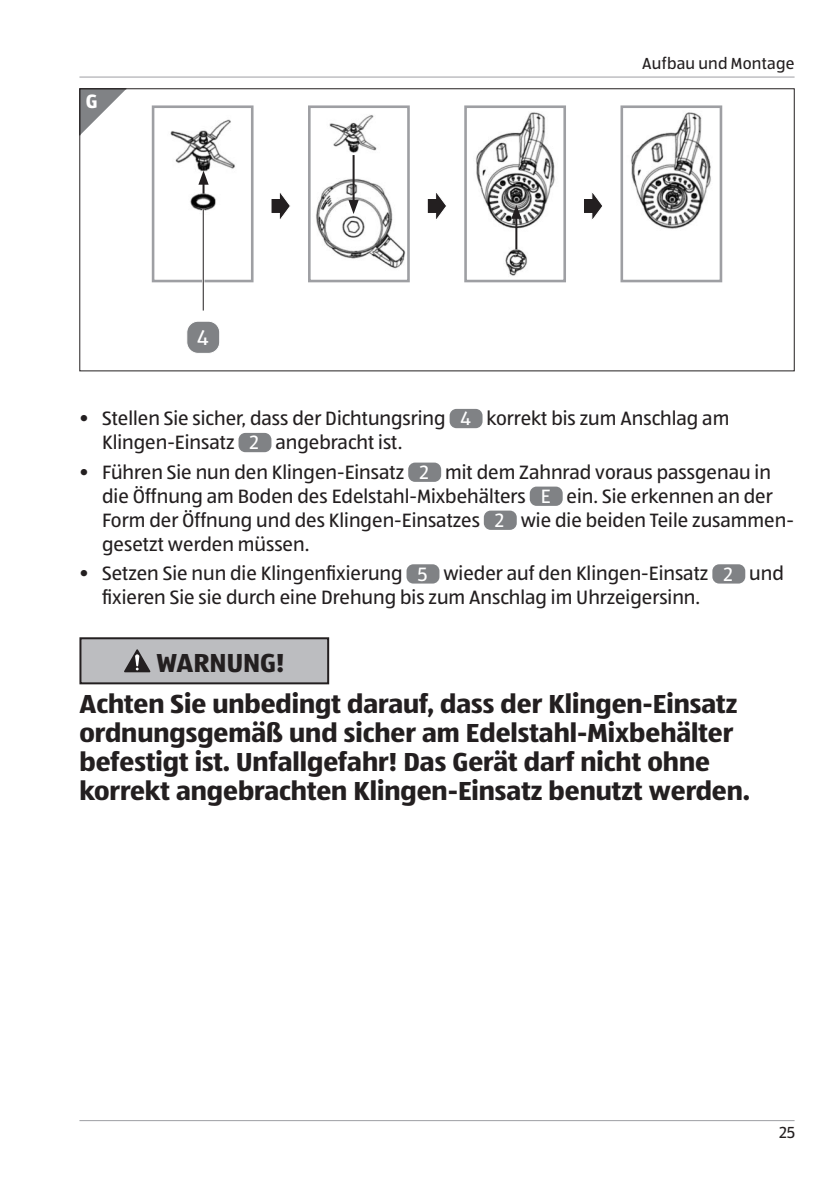
<style>
.page{position:relative;width:840px;height:1191px;background:#fff}
.page>*{position:absolute;margin:0;border:0;box-sizing:border-box;transform-origin:0 0}
.t1{font:700 27px/29px "ALDISUEDOT";color:#231f20}
.t2{font:22px "ALDISUEDOT";color:#fff}
.t3{font:20px/24px "ALDISUEDOT";color:#231f20}
.t4{font:700 20px "ALDISUEDOT";color:#fff}
.t5{font:16.6px "ALDISUEDOT";letter-spacing:.015em;color:#231f20}
.s1{color:#fff}
</style>
<div class="page">
<hr style="left:79px;top:77px;width:715px;height:1px;background:#9e9fa3">
<hr style="left:79px;top:1120px;width:715px;height:1px;background:#9e9fa3">
<svg style="left:81px;top:90px;width:44px;height:44px"></svg>
<img style="left:170px;top:119px;width:65px;height:92px">
<div style="left:152px;top:105px;width:101px;height:177px;border:3px solid #9e9fa3"></div>
<img style="left:316px;top:115px;width:89px;height:154px">
<div style="left:308px;top:105px;width:101px;height:177px;border:3px solid #9e9fa3"></div>
<img style="left:476px;top:112px;width:79px;height:164px">
<div style="left:464px;top:105px;width:101px;height:177px;border:3px solid #9e9fa3"></div>
<img style="left:631px;top:112px;width:80px;height:117px">
<div style="left:620px;top:105px;width:101px;height:177px;border:3px solid #9e9fa3"></div>
<hr style="left:202px;top:209px;width:2px;height:101px;background:#fff">
<hr style="left:203px;top:209px;width:1px;height:101px;background:#231f20">
<div style="left:187px;top:321px;width:32px;height:32px;background:#808285;border-radius:11px"></div>
<div style="left:186px;top:321px;width:34px;height:33px;border:1px solid #fff;border-radius:11px"></div>
<svg style="left:271px;top:193px;width:19px;height:26px"></svg>
<svg style="left:427px;top:193px;width:19px;height:26px"></svg>
<svg style="left:584px;top:192px;width:18px;height:28px"></svg>
<hr style="left:515px;top:216px;width:2px;height:33px;background:#231f20">
<svg style="left:511px;top:205px;width:10px;height:14px"></svg>
<svg style="left:198px;top:171px;width:10px;height:23px"></svg>
<hr style="left:352px;top:155px;width:2px;height:48px;background:#231f20">
<svg style="left:348px;top:200px;width:10px;height:14px"></svg>
<div style="left:449px;top:409px;width:33px;height:19px;background:#808285;border-radius:7px"></div>
<div style="left:238px;top:433px;width:33px;height:19px;background:#808285;border-radius:7px"></div>
<div style="left:408px;top:462px;width:33px;height:20px;background:#808285;border-radius:7px"></div>
<div style="left:529px;top:486px;width:33px;height:20px;background:#808285;border-radius:7px"></div>
<div style="left:483px;top:510px;width:33px;height:20px;background:#808285;border-radius:7px"></div>
<div style="left:406px;top:564px;width:33px;height:19px;background:#808285;border-radius:7px"></div>
<div style="left:712px;top:564px;width:32px;height:19px;background:#808285;border-radius:7px"></div>
<div style="left:80px;top:638px;width:248px;height:45px;background:#bcbdc0"></div>
<svg style="left:124px;top:649px;width:26px;height:23px"></svg>
<div style="left:79px;top:637px;width:250px;height:47px;border:2px solid #231f20"></div>
<p class="t4" style="left:86px;top:87px;width:13px">G</p>
<p class="t2" style="left:197px;top:323px;width:13px">4</p>
<p class="t5" style="left:642px;top:53px;width:154px">Aufbau und Montage</p>
<p class="t3" style="left:102px;top:405px;width:628px;text-indent:-23px">• Stellen Sie sicher, dass der Dichtungsring <span class="s1">4</span> korrekt bis zum Anschlag am<br>Klingen-Einsatz <span class="s1">2</span> angebracht ist.</p>
<p class="t3" style="left:102px;top:459px;width:692px;text-indent:-23px">• Führen Sie nun den Klingen-Einsatz <span class="s1">2</span> mit dem Zahnrad voraus passgenau in die Öffnung am Boden des Edelstahl-Mixbehälters <span class="s1">E</span> ein. Sie erkennen an der Form der Öffnung und des Klingen-Einsatzes <span class="s1">2</span> wie die beiden Teile zusammen&shy;gesetzt werden müssen.</p>
<p class="t3" style="left:102px;top:561px;width:682px;text-indent:-23px">• Setzen Sie nun die Klingenfixierung <span class="s1">5</span> wieder auf den Klingen-Einsatz <span class="s1">2</span> und fixieren Sie sie durch eine Drehung bis zum Anschlag im Uhrzeigersinn.</p>
<h1 class="t1" style="left:79px;top:642px;width:659px;line-height:41px;text-indent:77px">WARNUNG!<br>Achten Sie unbedingt darauf, dass der Klingen-Einsatz</h1>
<h1 class="t1" style="left:79px;top:718px;width:672px">ordnungsgemäß und sicher am Edelstahl-Mixbehälter befestigt ist. Unfallgefahr! Das Gerät darf nicht ohne korrekt angebrachten Klingen-Einsatz benutzt werden.</h1>
<p class="t5" style="left:779px;top:1121px;width:17px">25</p>
</div>
